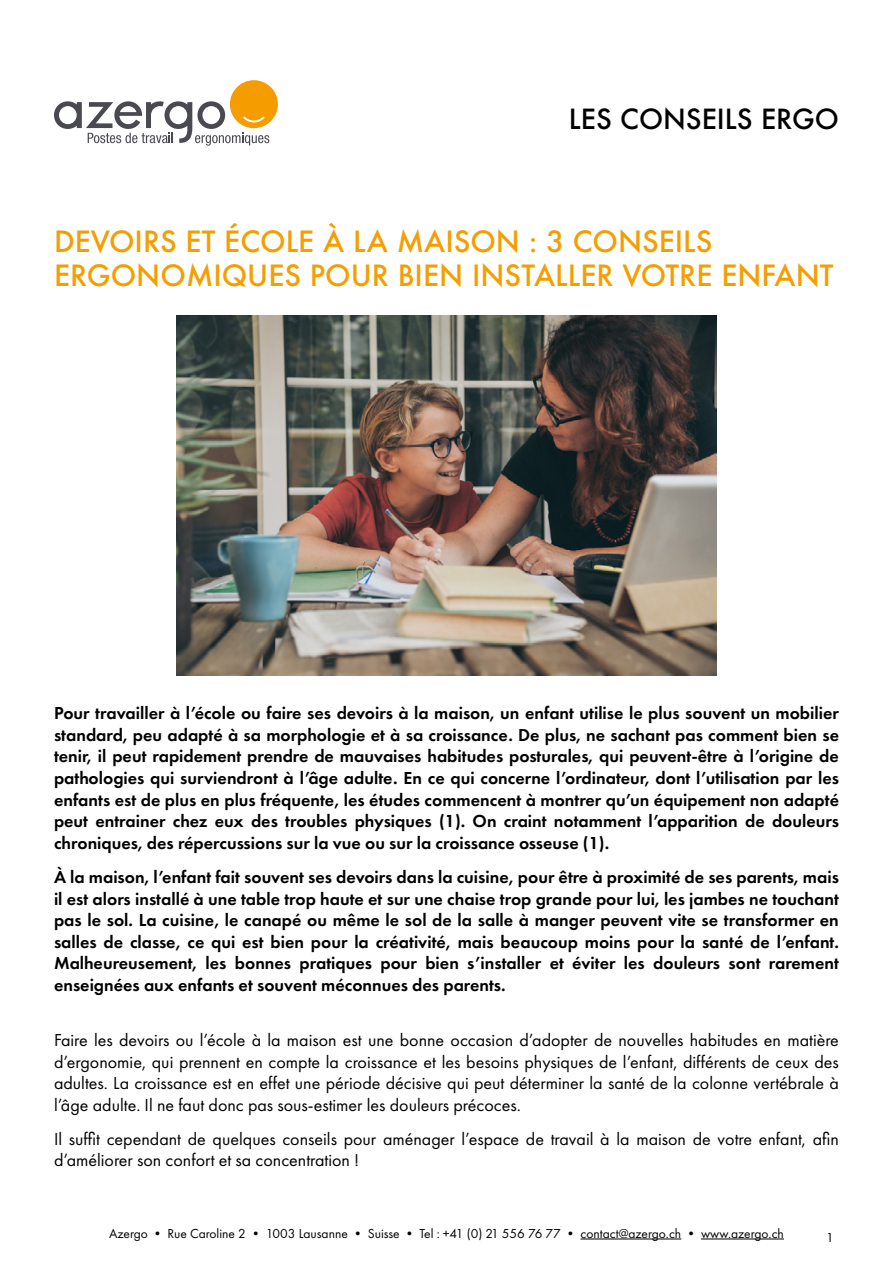
<style>
.page{position:relative;width:893px;height:1263px;background:#fff}
.page>*{position:absolute;margin:0;border:0;box-sizing:border-box;transform-origin:0 0}
.t1{font:500 28.5px/34.2px "Futura";color:#f59e00}
.t2{font:500 27px "Futura";color:#000}
.t3{font:600 18px/21.6px "Futura PT";color:#000;text-align:justify}
.t4{font:18px/21.6px "Futura PT";color:#000;text-align:justify}
.t5{font:13.5px "Futura PT";color:#000}
</style>
<div class="page">
<div style="left:230px;top:80px;width:48px;height:48px;background:#f59c00;border-radius:50%"></div>
<svg style="left:54px;top:101px;width:215px;height:45px"></svg>
<hr style="left:581px;top:1238px;width:100px;height:1px;background:#000">
<hr style="left:701px;top:1238px;width:83px;height:1px;background:#000">
<img style="left:176px;top:316px;width:540px;height:360px">
<h2 class="t2" style="left:569px;top:100px;width:272px">LES CONSEILS ERGO</h2>
<h1 class="t1" style="left:54px;top:224px;width:781px">DEVOIRS ET ÉCOLE À LA MAISON : 3 CONSEILS<br>ERGONOMIQUES POUR BIEN INSTALLER VOTRE ENFANT</h1>
<p class="t3" style="left:54px;top:702px;width:787px">Pour travailler à l’école ou faire ses devoirs à la maison, un enfant utilise le plus souvent un mobilier standard, peu adapté à sa morphologie et à sa croissance. De plus, ne sachant pas comment bien se tenir, il peut rapidement prendre de mauvaises habitudes posturales, qui peuvent-être à l’origine de pathologies qui surviendront à l’âge adulte. En ce qui concerne l’ordinateur, dont l’utilisation par les enfants est de plus en plus fréquente, les études commencent à montrer qu’un équipement non adapté peut entrainer chez eux des troubles physiques (1). On craint notamment l’apparition de douleurs chroniques, des répercussions sur la vue ou sur la croissance osseuse (1).</p>
<p class="t3" style="left:54px;top:866px;width:786px">À la maison, l’enfant fait souvent ses devoirs dans la cuisine, pour être à proximité de ses parents, mais il est alors installé à une table trop haute et sur une chaise trop grande pour lui, les jambes ne touchant pas le sol. La cuisine, le canapé ou même le sol de la salle à manger peuvent vite se transformer en salles de classe, ce qui est bien pour la créativité, mais beaucoup moins pour la santé de l’enfant.<br>Malheureusement, les bonnes pratiques pour bien s’installer et éviter les douleurs sont rarement enseignées aux enfants et souvent méconnues des parents.</p>
<p class="t4" style="left:54px;top:1029px;width:786px">Faire les devoirs ou l’école à la maison est une bonne occasion d’adopter de nouvelles habitudes en matière d’ergonomie, qui prennent en compte la croissance et les besoins physiques de l’enfant, différents de ceux des adultes. La croissance est en effet une période décisive qui peut déterminer la santé de la colonne vertébrale à l’âge adulte. Il ne faut donc pas sous-estimer les douleurs précoces.</p>
<p class="t4" style="left:54px;top:1128px;width:786px">Il suffit cependant de quelques conseils pour aménager l’espace de travail à la maison de votre enfant, afin d’améliorer son confort et sa concentration !</p>
<p class="t5" style="left:109px;top:1225px;width:676px">Azergo • Rue Caroline 2 • 1003 Lausanne • Suisse • Tel : +41 (0) 21 556 76 77 • contact@azergo.ch • www.azergo.ch</p>
<p class="t5" style="left:826px;top:1229px;width:9px">1</p>
</div>
